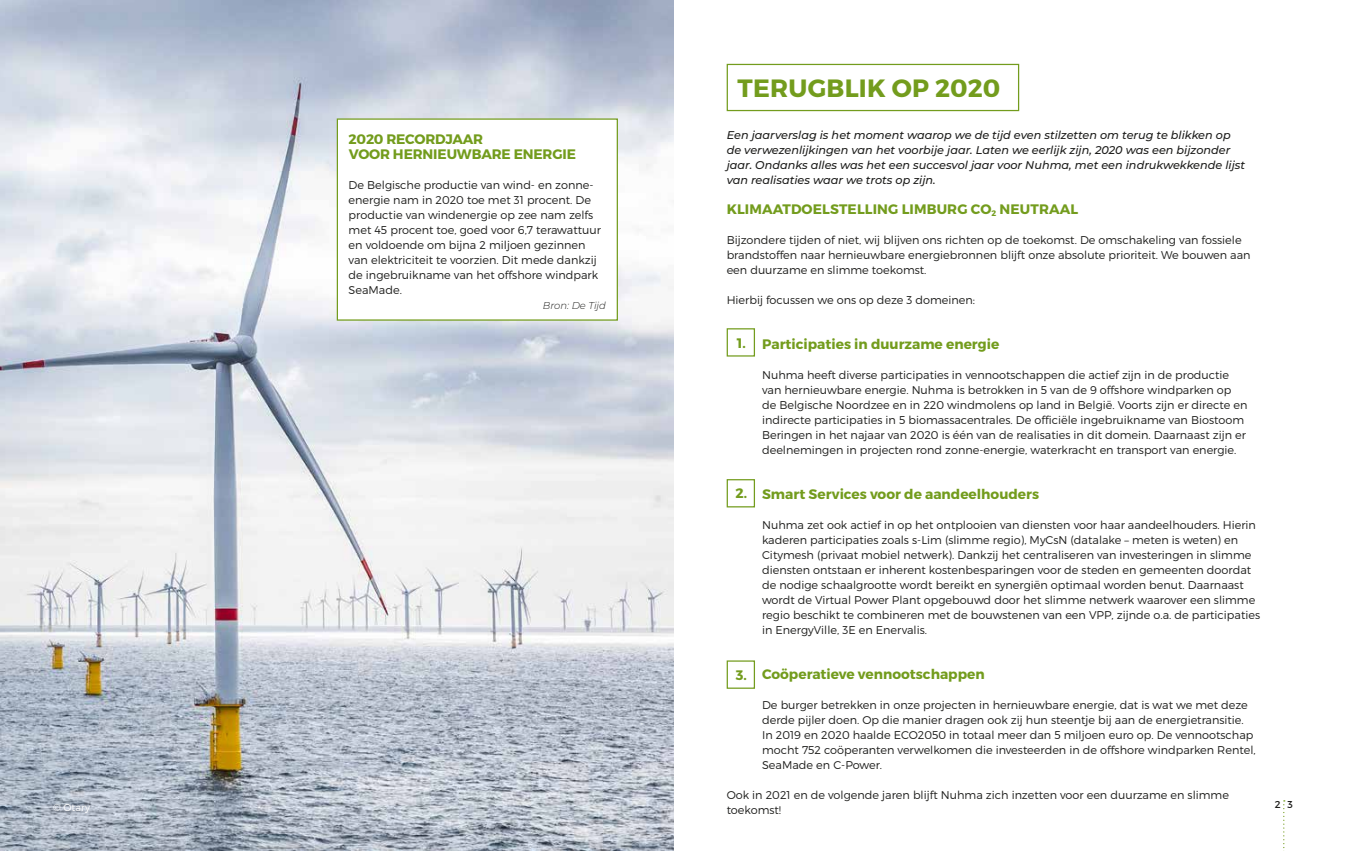
<style>
.page{position:relative;width:1347px;height:851px;background:#fff}
.page>*{position:absolute;margin:0;border:0;box-sizing:border-box;transform-origin:0 0}
.t1{font:700 25px "Montserrat";letter-spacing:.01em;color:#739c1d}
.t2{font:700 13.75px/15px "Montserrat";color:#739c1d}
.t3{font:300 11.25px/15px "Montserrat";color:#1d1d1b}
.t4{font:italic 500 11.25px/15px "Montserrat";color:#1d1d1b}
.t5{font:italic 300 10px "Montserrat";color:#1d1d1b}
.t6{font:300 10px "Montserrat";color:#fff}
.t7{font:10px "Montserrat";color:#1d1d1b}
</style>
<div class="page">
<svg style="left:1283px;top:800px;width:1px;height:51px"></svg>
<img style="left:0;top:0;width:673px;height:850px">
<div style="left:726px;top:328px;width:29px;height:28px;border:1px solid #739c1d"></div>
<div style="left:726px;top:479px;width:29px;height:28px;border:1px solid #739c1d"></div>
<div style="left:726px;top:660px;width:29px;height:28px;border:1px solid #739c1d"></div>
<div style="left:726px;top:64px;width:293px;height:47px;border:1px solid #739c1d"></div>
<div style="left:337px;top:119px;width:280px;height:201px;background:#fff"></div>
<div style="left:337px;top:118px;width:281px;height:202px;border:1px solid #739c1d"></div>
<p class="t6" style="left:53px;top:801px;width:39px">© Otary</p>
<p class="t2" style="left:348px;top:131px;width:229px">2020 RECORDJAAR<br>VOOR HERNIEUWBARE ENERGIE</p>
<p class="t3" style="left:348px;top:177px;width:254px">De Belgische productie van wind- en zonne&shy;energie nam in 2020 toe met 31 procent. De productie van windenergie op zee nam zelfs met 45 procent toe, goed voor 6,7 terawattuur en voldoende om bijna 2 miljoen gezinnen van elektriciteit te voorzien. Dit mede dankzij de ingebruikname van het offshore windpark SeaMade.</p>
<p class="t5" style="left:543px;top:298px;width:65px">Bron: De Tijd</p>
<h1 class="t1" style="left:737px;top:72px;width:264px">TERUGBLIK OP 2020</h1>
<p class="t4" style="left:726px;top:127px;width:520px">Een jaarverslag is het moment waarop we de tijd even stilzetten om terug te blikken op de verwezenlijkingen van het voorbije jaar. Laten we eerlijk zijn, 2020 was een bijzonder jaar. Ondanks alles was het een succesvol jaar voor Nuhma, met een indrukwekkende lijst van realisaties waar we trots op zijn.</p>
<p class="t2" style="left:726px;top:201px;width:353px">KLIMAATDOELSTELLING LIMBURG CO<sub>2</sub> NEUTRAAL</p>
<p class="t3" style="left:726px;top:232px;width:525px">Bijzondere tijden of niet, wij blijven ons richten op de toekomst. De omschakeling van fossiele brandstoffen naar hernieuwbare energiebronnen blijft onze absolute prioriteit. We bouwen aan een duurzame en slimme toekomst.</p>
<p class="t3" style="left:726px;top:292px;width:250px">Hierbij focussen we ons op deze 3 domeinen:</p>
<p class="t2" style="left:737px;top:336px;width:264px">1. Participaties in duurzame energie</p>
<p class="t3" style="left:762px;top:367px;width:487px">Nuhma heeft diverse participaties in vennootschappen die actief zijn in de productie van hernieuwbare energie. Nuhma is betrokken in 5 van de 9 offshore windparken op de Belgische Noordzee en in 220 windmolens op land in België. Voorts zijn er directe en indirecte participaties in 5 biomassacentrales. De officiële ingebruikname van Biostoom Beringen in het najaar van 2020 is één van de realisaties in dit domein. Daarnaast zijn er deelnemingen in projecten rond zonne-energie, waterkracht en transport van energie.</p>
<p class="t2" style="left:735px;top:486px;width:305px">2. Smart Services voor de aandeelhouders</p>
<p class="t3" style="left:762px;top:517px;width:499px">Nuhma zet ook actief in op het ontplooien van diensten voor haar aandeelhouders. Hierin kaderen participaties zoals s-Lim (slimme regio), MyCsN (datalake – meten is weten) en Citymesh (privaat mobiel netwerk). Dankzij het centraliseren van investeringen in slimme diensten ontstaan er inherent kostenbesparingen voor de steden en gemeenten doordat de nodige schaalgrootte wordt bereikt en synergiën optimaal worden benut. Daarnaast wordt de Virtual Power Plant opgebouwd door het slimme netwerk waarover een slimme regio beschikt te combineren met de bouwstenen van een VPP, zijnde o.a. de participaties in EnergyVille, 3E en Enervalis.</p>
<p class="t2" style="left:736px;top:666px;width:250px">3. Coöperatieve vennootschappen</p>
<p class="t3" style="left:762px;top:697px;width:495px">De burger betrekken in onze projecten in hernieuwbare energie, dat is wat we met deze derde pijler doen. Op die manier dragen ook zij hun steentje bij aan de energietransitie.<br>In 2019 en 2020 haalde ECO2050 in totaal meer dan 5 miljoen euro op. De vennootschap mocht 752 coöperanten verwelkomen die investeerden in de offshore windparken Rentel, SeaMade en C-Power.</p>
<p class="t3" style="left:726px;top:787px;width:504px">Ook in 2021 en de volgende jaren blijft Nuhma zich inzetten voor een duurzame en slimme toekomst!</p>
<p class="t7" style="left:1274px;top:798px;width:19px">2 3</p>
</div>
